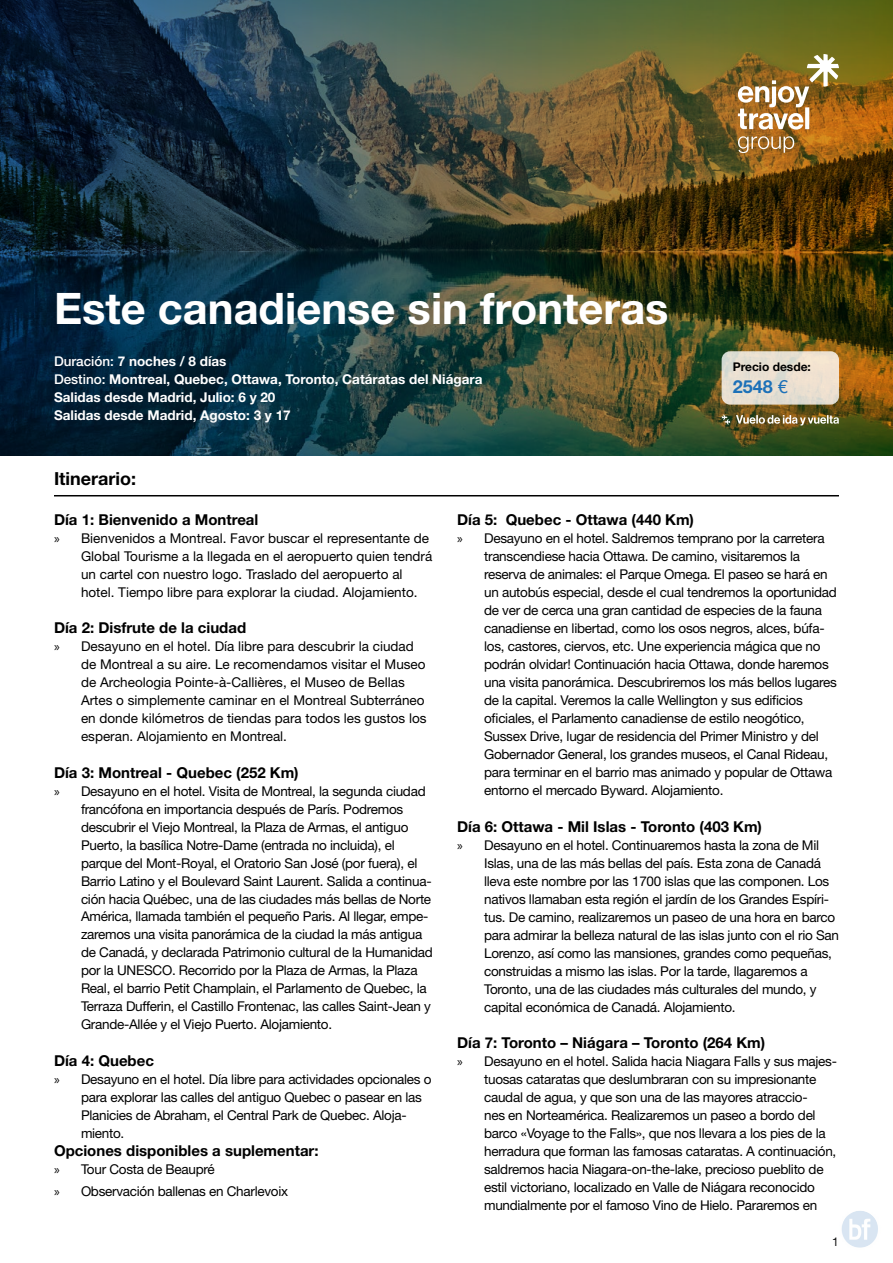
<style>
.page{position:relative;width:893px;height:1263px;background:#fff}
.page>*{position:absolute;margin:0;border:0;box-sizing:border-box;transform-origin:0 0}
.t1{font:700 43.5px "Helvetica Neue LT Std";color:#fff}
.t2{font:700 18px "Helvetica Neue LT Std";color:#000}
.t3{font:700 18px "Helvetica Neue LT Std";color:#1d71b8}
.t4{font:700 15px "Helvetica Neue LT Std";color:#000}
.t5{font:13.5px/18px "Helvetica Neue LT Std";letter-spacing:-.02em;color:#000}
.t6{font:13.5px/18px "Helvetica Neue LT Std";color:#000}
.t7{font:700 13.5px/18px "Helvetica Neue LT Std";color:#fff}
.t8{font:700 12px "Helvetica Neue LT Std";color:#000}
.t9{font:12px "Helvetica Neue LT Std";color:#000}
.s1{font-weight:500}
.s2{font-weight:400}
.s3{font-family:"Myriad Pro"}
</style>
<div class="page">
<img style="left:0;top:0;width:892px;height:455px">
<hr style="left:54px;top:495px;width:785px;height:1px;background:#000">
<svg style="left:738px;top:136px;width:56px;height:17px"></svg>
<img style="left:738px;top:54px;width:101px;height:76px">
<svg style="left:722px;top:351px;width:117px;height:54px;background:#e6ddce"></svg>
<svg style="left:722px;top:414px;width:8px;height:11px"></svg>
<svg style="left:736px;top:415px;width:103px;height:10px"></svg>
<img style="left:841px;top:1211px;width:37px;height:37px">
<h1 class="t1" style="left:54px;top:282px;width:616px">Este canadiense sin fronteras</h1>
<p class="t7" style="left:54px;top:352px;width:430px"><span class="s1">Duración:</span> 7 noches / 8 días<br><span class="s1">Destino:</span> Montreal, Quebec, Ottawa, Toronto, Catáratas del Niágara Salidas desde Madrid, Julio: 6 y 20<br>Salidas desde Madrid, Agosto: 3 y 17</p>
<h2 class="t2" style="left:54px;top:467px;width:84px">Itinerario:</h2>
<p class="t8" style="left:733px;top:359px;width:80px">Precio desde:</p>
<h2 class="t3" style="left:733px;top:375px;width:57px">2548 <span class="s2">€</span></h2>
<p class="t4" style="left:54px;top:511px;width:206px">Día 1: Bienvenido a Montreal</p>
<p class="t6" style="left:81px;top:529px;width:353px;text-indent:-27px"><span class="s3">»</span> Bienvenidos a Montreal. Favor buscar el representante de Global Tourisme a la llegada en el aeropuerto quien tendrá un cartel con nuestro logo. Traslado del aeropuerto al hotel. Tiempo libre para explorar la ciudad. Alojamiento.</p>
<p class="t4" style="left:54px;top:619px;width:194px">Día 2: Disfrute de la ciudad</p>
<p class="t6" style="left:81px;top:637px;width:347px;text-indent:-27px"><span class="s3">»</span> Desayuno en el hotel. Día libre para descubrir la ciudad de Montreal a su aire. Le recomendamos visitar el Museo de Archeologia Pointe-à-Callières, el Museo de Bellas Artes o simplemente caminar en el Montreal Subterráneo en donde kilómetros de tiendas para todos les gustos los esperan. Alojamiento en Montreal.</p>
<p class="t4" style="left:54px;top:763px;width:246px">Día 3: Montreal - Quebec (252 Km)</p>
<p class="t5" style="left:81px;top:781px;width:353px;text-indent:-27px"><span class="s3">»</span> Desayuno en el hotel. Visita de Montreal, la segunda ciudad francófona en importancia después de París. Podremos descubrir el Viejo Montreal, la Plaza de Armas, el antiguo Puerto, la basílica Notre-Dame (entrada no incluida), el parque del Mont-Royal, el Oratorio San José (por fuera), el Barrio Latino y el Boulevard Saint Laurent. Salida a continua&shy;ción hacia Québec, una de las ciudades más bellas de Norte América, llamada también el pequeño Paris. Al llegar, empe&shy;zaremos una visita panorámica de la ciudad la más antigua de Canadá, y declarada Patrimonio cultural de la Humanidad por la UNESCO. Recorrido por la Plaza de Armas, la Plaza Real, el barrio Petit Champlain, el Parlamento de Quebec, la Terraza Dufferin, el Castillo Frontenac, las calles Saint-Jean y Grande-Allée y el Viejo Puerto. Alojamiento.</p>
<p class="t4" style="left:54px;top:1051px;width:102px">Día 4: Quebec</p>
<p class="t5" style="left:81px;top:1069px;width:352px;text-indent:-27px"><span class="s3">»</span> Desayuno en el hotel. Día libre para actividades opcionales o para explorar las calles del antiguo Quebec o pasear en las Planicies de Abraham, el Central Park de Quebec. Aloja&shy;miento.</p>
<p class="t4" style="left:54px;top:1141px;width:266px">Opciones disponibles a suplementar:</p>
<p class="t5" style="left:54px;top:1157px;width:236px;line-height:22.2px"><span class="s3">»</span> Tour Costa de Beaupré<br><span class="s3">»</span> Observación ballenas en Charlevoix</p>
<p class="t4" style="left:457px;top:511px;width:238px">Día 5: Quebec - Ottawa (440 Km)</p>
<p class="t5" style="left:484px;top:529px;width:354px;text-indent:-27px"><span class="s3">»</span> Desayuno en el hotel. Saldremos temprano por la carretera transcendiese hacia Ottawa. De camino, visitaremos la reserva de animales: el Parque Omega. El paseo se hará en un autobús especial, desde el cual tendremos la oportunidad de ver de cerca una gran cantidad de especies de la fauna canadiense en libertad, como los osos negros, alces, búfa&shy;los, castores, ciervos, etc. Une experiencia mágica que no podrán olvidar! Continuación hacia Ottawa, donde haremos una visita panorámica. Descubriremos los más bellos lugares de la capital. Veremos la calle Wellington y sus edificios oficiales, el Parlamento canadiense de estilo neogótico, Sussex Drive, lugar de residencia del Primer Ministro y del Gobernador General, los grandes museos, el Canal Rideau, para terminar en el barrio mas animado y popular de Ottawa entorno el mercado Byward. Alojamiento.</p>
<p class="t4" style="left:457px;top:817px;width:306px">Día 6: Ottawa - Mil Islas - Toronto (403 Km)</p>
<p class="t5" style="left:484px;top:835px;width:356px;text-indent:-27px"><span class="s3">»</span> Desayuno en el hotel. Continuaremos hasta la zona de Mil Islas, una de las más bellas del país. Esta zona de Canadá lleva este nombre por las 1700 islas que las componen. Los nativos llamaban esta región el jardín de los Grandes Espíri&shy;tus. De camino, realizaremos un paseo de una hora en barco para admirar la belleza natural de las islas junto con el rio San Lorenzo, así como las mansiones, grandes como pequeñas, construidas a mismo las islas. Por la tarde, llagaremos a Toronto, una de las ciudades más culturales del mundo, y capital económica de Canadá. Alojamiento.</p>
<p class="t4" style="left:457px;top:1033px;width:310px">Día 7: Toronto – Niágara – Toronto (264 Km)</p>
<p class="t5" style="left:484px;top:1051px;width:354px;text-indent:-27px"><span class="s3">»</span> Desayuno en el hotel. Salida hacia Niagara Falls y sus majes&shy;tuosas cataratas que deslumbraran con su impresionante caudal de agua, y que son una de las mayores atraccio-<br>nes en Norteamérica. Realizaremos un paseo a bordo del barco «Voyage to the Falls», que nos llevara a los pies de la herradura que forman las famosas cataratas. A continuación, saldremos hacia Niagara-on-the-lake, precioso pueblito de estil victoriano, localizado en Valle de Niágara reconocido mundialmente por el famoso Vino de Hielo. Pararemos en</p>
<p class="t9" style="left:832px;top:1234px;width:8px">1</p>
</div>
